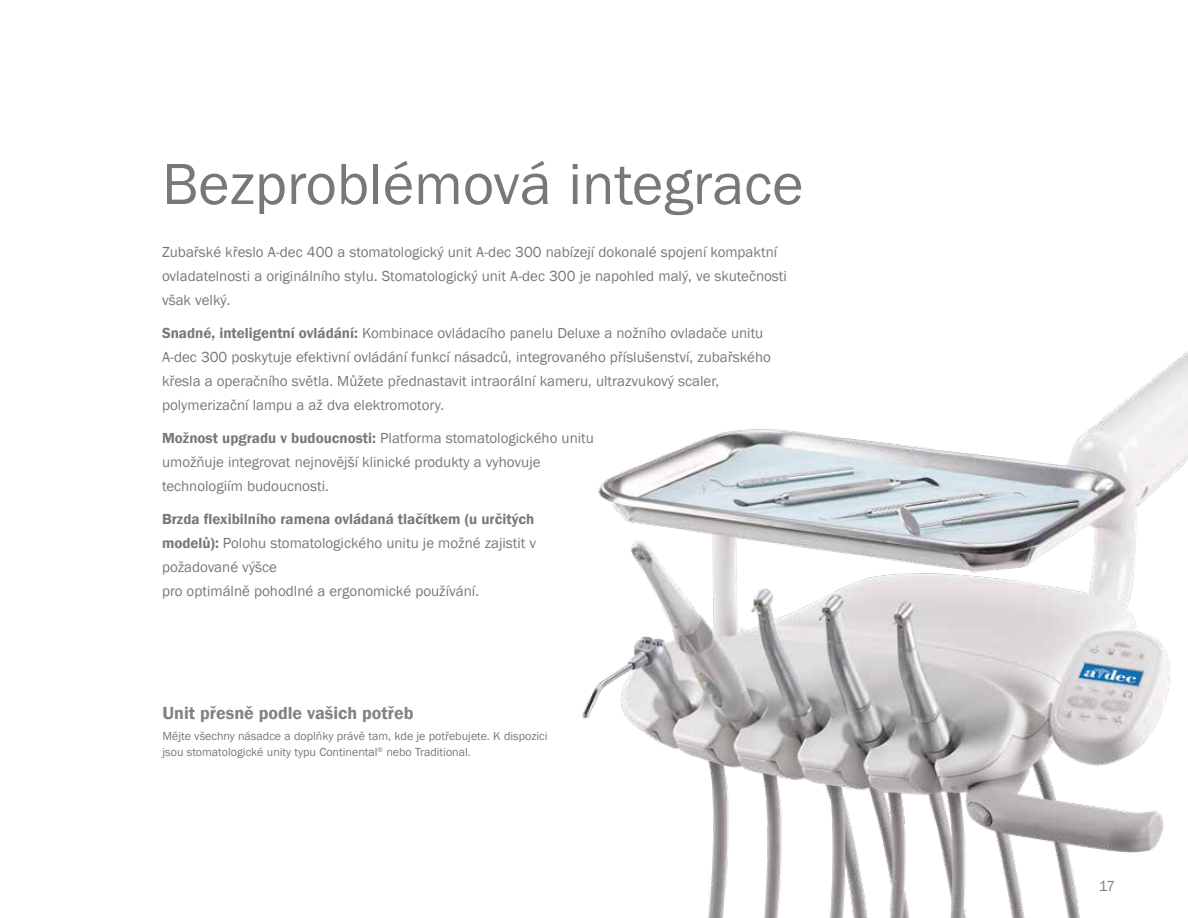
<style>
.page{position:relative;width:1188px;height:918px;background:#fff}
.page>*{position:absolute;margin:0;border:0;box-sizing:border-box;transform-origin:0 0}
.t1{font:60px "Franklin Gothic";color:#77787b}
.t2{font:600 18px "Franklin Gothic";color:#808285}
.t3{font:15px/24px "Franklin Gothic";color:#77787b}
.t4{font:15px "Franklin Gothic";color:#808285}
.t5{font:12px/16.5px "Franklin Gothic";color:#77787b}
.s1{font-weight:600}
</style>
<div class="page">
<img style="left:582px;top:351px;width:606px;height:567px">
<h1 class="t1" style="left:162px;top:147px;width:643px">Bezproblémová integrace</h1>
<p class="t3" style="left:162px;top:240px;width:626px">Zubařské křeslo A-dec 400 a stomatologický unit A-dec 300 nabízejí dokonalé spojení kompaktní ovladatelnosti a originálního stylu. Stomatologický unit A-dec 300 je napohled malý, ve skutečnosti však velký.</p>
<p class="t3" style="left:162px;top:321px;width:611px"><span class="s1">Snadné, inteligentní ovládání:</span> Kombinace ovládacího panelu Deluxe a nožního ovladače unitu A-dec 300 poskytuje efektivní ovládání funkcí násadců, integrovaného příslušenství, zubařského křesla a operačního světla. Můžete přednastavit intraorální kameru, ultrazvukový scaler, polymerizační lampu a až dva elektromotory.</p>
<p class="t3" style="left:162px;top:426px;width:434px"><span class="s1">Možnost upgradu v budoucnosti:</span> Platforma stomatologického unitu umožňuje integrovat nejnovější klinické produkty a vyhovuje technologiím budoucnosti.</p>
<p class="t3" style="left:162px;top:507px;width:376px"><span class="s1">Brzda flexibilního ramena ovládaná tlačítkem (u určitých modelů):</span> Polohu stomatologického unitu je možné zajistit v požadované výšce<br>pro optimálně pohodlné a ergonomické používání.</p>
<p class="t2" style="left:163px;top:701px;width:252px">Unit přesně podle vašich potřeb</p>
<p class="t5" style="left:163px;top:728px;width:387px">Mějte všechny násadce a doplňky právě tam, kde je potřebujete. K dispozici jsou stomatologické unity typu Continental<sup>®</sup> nebo Traditional.</p>
<p class="t4" style="left:1099px;top:877px;width:18px">17</p>
</div>
